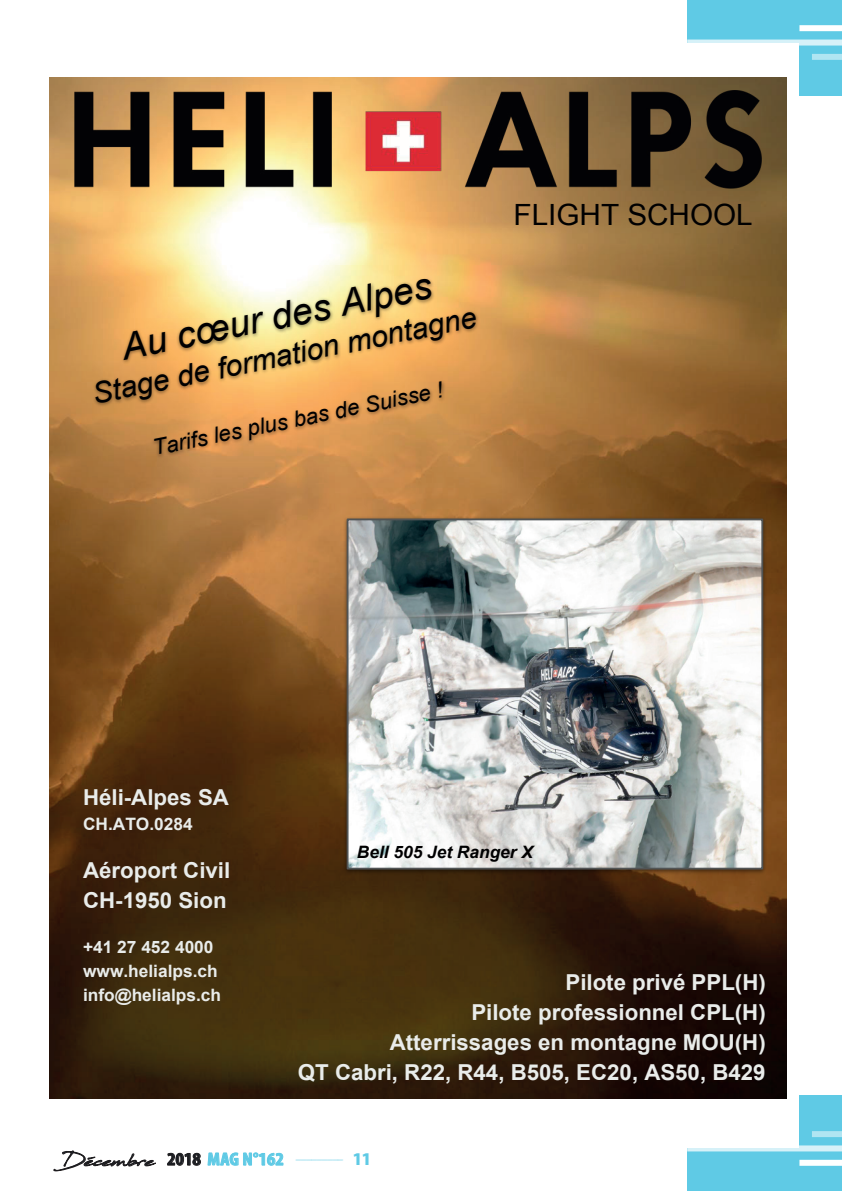
<style>
.page{position:relative;width:842px;height:1191px;background:#fff}
.page>*{position:absolute;margin:0;border:0;box-sizing:border-box;transform-origin:0 0}
.t1{font:italic 36.6px "Arial";color:#000001}
.t2{font:italic 29.2px "Arial";color:#000001}
.t3{font:29.2px "Arial";color:#000001}
.t4{font:700 22px/30.2px "Arial";color:#e9ecea}
.t5{font:italic 22px "Arial";color:#000001}
.t6{font:italic 200 18px "Avant Garde";color:#5fcae5;scale:1.1 1}
.t7{font:700 17px/23.8px "Arial";color:#e9ecea}
.t8{font:italic 700 17px "Arial";color:#000001}
.s1{font-family:"Javacom";font-weight:400;font-style:normal;color:#1a1c21}
.s2{font-family:"Myriad Pro";font-weight:700;font-style:normal;font-stretch:condensed;color:#1a1c21}
.s3{font-family:"Myriad Pro";font-weight:700;font-style:normal;font-stretch:condensed}
.s4{font-family:"Myriad Pro";font-weight:900;font-style:normal;font-stretch:condensed}
</style>
<div class="page">
<div style="left:799px;top:1095px;width:43px;height:96px;background:#5fcae5"></div>
<div style="left:687px;top:1148px;width:155px;height:43px;background:#5fcae5"></div>
<div style="left:799px;top:1159px;width:43px;height:6px;background:#fff"></div>
<svg style="left:687px;top:1145px;width:155px;height:6px"></svg>
<div style="left:812px;top:1131px;width:30px;height:6px;background:#b0e5f2"></div>
<div style="left:799px;top:0;width:43px;height:95px;background:#5fcae5"></div>
<div style="left:687px;top:0;width:155px;height:43px;background:#5fcae5"></div>
<div style="left:799px;top:25px;width:43px;height:6px;background:#fff"></div>
<svg style="left:687px;top:40px;width:155px;height:6px"></svg>
<div style="left:812px;top:54px;width:30px;height:6px;background:#b0e5f2"></div>
<svg style="left:53px;top:1150px;width:103px;height:21px"></svg>
<svg style="left:167px;top:1152px;width:34px;height:14px"></svg>
<svg style="left:207px;top:1152px;width:77px;height:14px"></svg>
<img style="left:50px;top:78px;width:736px;height:1020px">
<img style="left:75px;top:91px;width:686px;height:97px">
<img style="left:50px;top:229px;width:510px;height:272px">
<img style="left:341px;top:515px;width:428px;height:362px">
<img style="left:350px;top:521px;width:410px;height:345px">
<div style="left:347px;top:518px;width:416px;height:351px;border:2px solid #515455"></div>
<h1 class="t1" style="left:117px;top:323px;width:317px;rotate:-11deg">Au cœur des Alpes</h1>
<h2 class="t2" style="left:89px;top:374px;width:392px;rotate:-11deg">Stage de formation montagne</h2>
<p class="t5" style="left:150px;top:433px;width:297px;rotate:-11deg">Tarifs les plus bas de Suisse !</p>
<h2 class="t3" style="left:514px;top:195px;width:241px">FLIGHT SCHOOL</h2>
<p class="t4" style="left:83px;top:782px;width:147px">Héli-Alpes SA</p>
<p class="t7" style="left:83px;top:813px;width:111px">CH.ATO.0284</p>
<p class="t4" style="left:83px;top:856px;width:149px">Aéroport Civil<br>CH-1950 Sion</p>
<p class="t7" style="left:83px;top:935px;width:140px">+41 27 452 4000 www.helialps.ch info@helialps.ch</p>
<p class="t8" style="left:357px;top:840px;width:178px">Bell 505 Jet Ranger X</p>
<p class="t4" style="left:298px;top:967px;width:469px;text-align:right">Pilote privé PPL(H)<br>Pilote professionnel CPL(H)<br>Atterrissages en montagne MOU(H)<br>QT Cabri, R22, R44, B505, EC20, AS50, B429</p>
<p class="t6" style="left:57px;top:1148px;width:287px"><span class="s1">Décembre</span> <span class="s2">2018</span> <span class="s3">MAG N°162</span> --------- <span class="s4">11</span></p>
</div>
